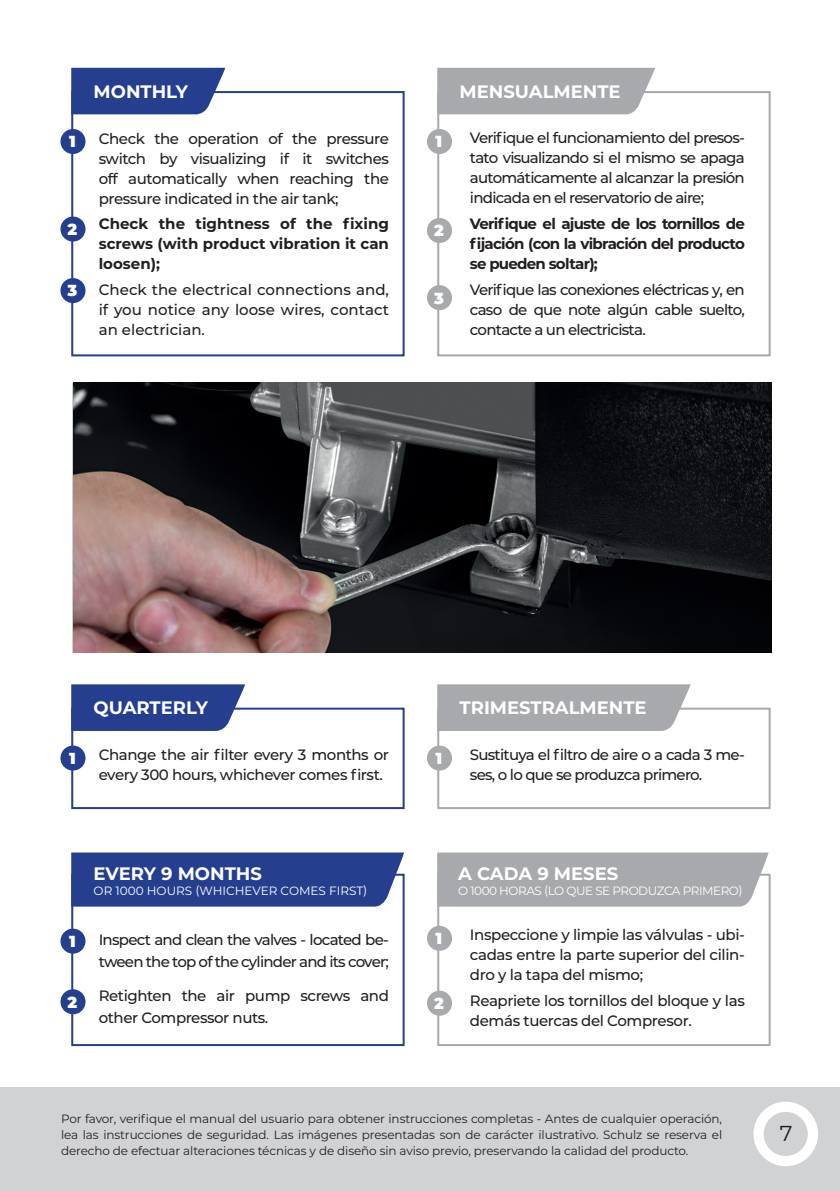
<style>
.page{position:relative;width:840px;height:1191px;background:#fff}
.page>*{position:absolute;margin:0;border:0;box-sizing:border-box;transform-origin:0 0}
.t1{font:21.6px "Montserrat";color:#231f20}
.t2{font:700 18px "Montserrat";color:#fff}
.t3{font:900 16px "Montserrat";color:#fff}
.t4{font:500 15px/20px "Montserrat";letter-spacing:-.03em;color:#231f20;text-align:justify}
.t5{font:700 15px/20px "Montserrat";letter-spacing:-.01em;color:#231f20;text-align:justify}
.t6{font:500 15px/20px "Montserrat";letter-spacing:-.05em;color:#231f20}
.t7{font:12px/16px "Montserrat";letter-spacing:-.01em;color:#231f20;text-align:justify}
.t8{font:12px "Montserrat";letter-spacing:-.03em;color:#fff}
.t9{font:12px "Montserrat";color:#fff}
</style>
<div class="page">
<div style="left:0;top:1087px;width:839px;height:104px;background:#d1d2d4"></div>
<div style="left:753px;top:1101px;width:64px;height:65px;border:10px solid #fff;border-radius:50%"></div>
<div style="left:60px;top:216px;width:25px;height:25px;background:#253f8e;border-radius:50%"></div>
<div style="left:427px;top:218px;width:25px;height:25px;background:#a8a9ad;border-radius:50%"></div>
<div style="left:60px;top:129px;width:25px;height:25px;background:#253f8e;border-radius:50%"></div>
<div style="left:60px;top:745px;width:25px;height:25px;background:#253f8e;border-radius:50%"></div>
<div style="left:427px;top:129px;width:25px;height:25px;background:#a8a9ad;border-radius:50%"></div>
<div style="left:427px;top:745px;width:25px;height:25px;background:#a8a9ad;border-radius:50%"></div>
<div style="left:60px;top:278px;width:25px;height:25px;background:#253f8e;border-radius:50%"></div>
<div style="left:427px;top:285px;width:25px;height:25px;background:#a8a9ad;border-radius:50%"></div>
<div style="left:71px;top:91px;width:333px;height:265px;border:2px solid #253f8e"></div>
<div style="left:71px;top:707px;width:333px;height:102px;border:2px solid #253f8e"></div>
<div style="left:437px;top:91px;width:333px;height:265px;border:2px solid #a8a9ad"></div>
<div style="left:437px;top:707px;width:333px;height:102px;border:2px solid #a8a9ad"></div>
<svg style="left:71px;top:68px;width:154px;height:46px"></svg>
<svg style="left:71px;top:684px;width:174px;height:47px"></svg>
<div style="left:437px;top:68px;width:217px;height:46px;background:#a8a9ad"></div>
<div style="left:437px;top:684px;width:253px;height:47px;background:#a8a9ad"></div>
<img style="left:73px;top:383px;width:698px;height:269px">
<div style="left:71px;top:852px;width:333px;height:54px;background:#253f8e"></div>
<div style="left:437px;top:852px;width:331px;height:54px;background:#a8a9ad"></div>
<div style="left:60px;top:989px;width:25px;height:25px;background:#253f8e;border-radius:50%"></div>
<div style="left:427px;top:990px;width:25px;height:25px;background:#a8a9ad;border-radius:50%"></div>
<div style="left:60px;top:928px;width:25px;height:25px;background:#253f8e;border-radius:50%"></div>
<div style="left:427px;top:925px;width:25px;height:25px;background:#a8a9ad;border-radius:50%"></div>
<div style="left:71px;top:873px;width:333px;height:173px;border:2px solid #253f8e"></div>
<div style="left:437px;top:873px;width:333px;height:173px;border:2px solid #a8a9ad"></div>
<p class="t2" style="left:94px;top:78px;width:96px">MONTHLY</p>
<p class="t4" style="left:99px;top:128px;width:291px">Check the operation of the pressure switch by visualizing if it switches off automatically when reaching the pressure indicated in the air tank;</p>
<p class="t5" style="left:99px;top:213px;width:292px">Check the tightness of the fixing screws (with product vibration it can loosen);</p>
<p class="t4" style="left:99px;top:279px;width:291px">Check the electrical connections and, if you notice any loose wires, contact an electrician.</p>
<p class="t3" style="left:69px;top:130px;width:8px">1</p>
<p class="t3" style="left:435px;top:130px;width:8px">1</p>
<p class="t3" style="left:68px;top:217px;width:11px">2</p>
<p class="t3" style="left:434px;top:219px;width:11px">2</p>
<p class="t3" style="left:67px;top:279px;width:11px">3</p>
<p class="t3" style="left:434px;top:286px;width:11px">3</p>
<p class="t2" style="left:459px;top:78px;width:162px">MENSUALMENTE</p>
<p class="t4" style="left:469px;top:127px;width:276px">Verifique el funcionamiento del presos&shy;tato visualizando si el mismo se apaga automáticamente al alcanzar la presión indicada en el reservatorio de aire;</p>
<p class="t5" style="left:469px;top:213px;width:276px">Verifique el ajuste de los tornillos de fijación (con la vibración del producto se pueden soltar);</p>
<p class="t4" style="left:469px;top:279px;width:276px">Verifique las conexiones eléctricas y, en caso de que note algún cable suelto, contacte a un electricista.</p>
<p class="t3" style="left:69px;top:746px;width:8px">1</p>
<p class="t2" style="left:94px;top:695px;width:116px">QUARTERLY</p>
<p class="t4" style="left:99px;top:744px;width:291px">Change the air filter every 3 months or every 300 hours, whichever comes first.</p>
<p class="t3" style="left:435px;top:746px;width:8px">1</p>
<p class="t2" style="left:459px;top:695px;width:188px">TRIMESTRALMENTE</p>
<p class="t6" style="left:469px;top:744px;width:276px">Sustituya el filtro de aire o a cada 3 me&shy;ses, o lo que se produzca primero.</p>
<p class="t2" style="left:94px;top:861px;width:170px">EVERY 9 MONTHS</p>
<p class="t9" style="left:94px;top:882px;width:275px">OR 1000 HOURS (WHICHEVER COMES FIRST)</p>
<p class="t2" style="left:458px;top:861px;width:162px">A CADA 9 MESES</p>
<p class="t8" style="left:458px;top:882px;width:286px">O 1000 HORAS (LO QUE SE PRODUZCA PRIMERO)</p>
<p class="t3" style="left:69px;top:929px;width:8px">1</p>
<p class="t3" style="left:435px;top:926px;width:8px">1</p>
<p class="t6" style="left:99px;top:928px;width:291px;line-height:22px">Inspect and clean the valves - located be&shy;tween the top of the cylinder and its cover;</p>
<p class="t4" style="left:99px;top:984px;width:291px;line-height:22px">Retighten the air pump screws and other Compressor nuts.</p>
<p class="t3" style="left:68px;top:990px;width:11px">2</p>
<p class="t3" style="left:434px;top:991px;width:11px">2</p>
<p class="t4" style="left:469px;top:924px;width:276px">Inspeccione y limpie las válvulas - ubi&shy;cadas entre la parte superior del cilin&shy;dro y la tapa del mismo;</p>
<p class="t4" style="left:469px;top:990px;width:276px">Reapriete los tornillos del bloque y las demás tuercas del Compresor.</p>
<p class="t7" style="left:61px;top:1110px;width:662px">Por favor, verifique el manual del usuario para obtener instrucciones completas - Antes de cualquier operación, lea las instrucciones de seguridad. Las imágenes presentadas son de carácter ilustrativo. Schulz se reserva el derecho de efectuar alteraciones técnicas y de diseño sin aviso previo, preservando la calidad del producto.</p>
<h1 class="t1" style="left:779px;top:1118px;width:14px">7</h1>
</div>
